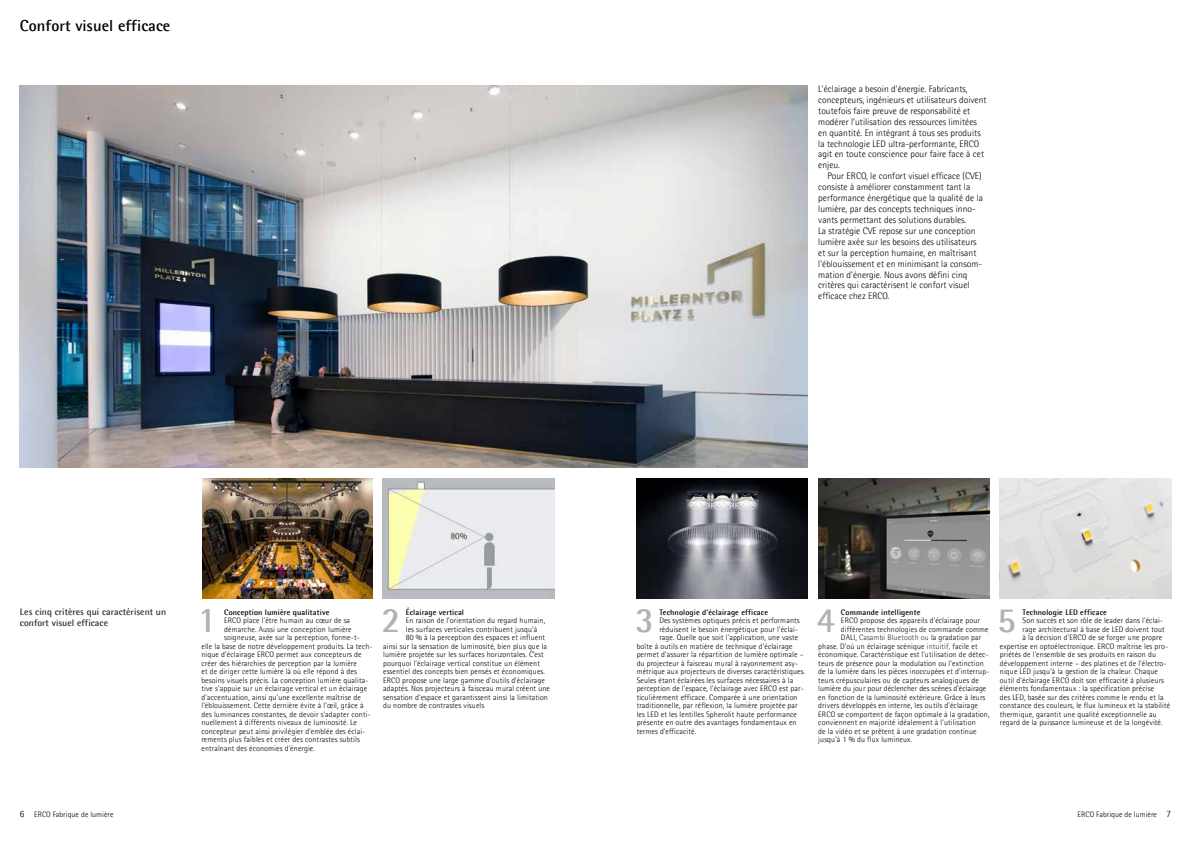
<style>
.page{position:relative;width:1191px;height:842px;background:#fff}
.page>*{position:absolute;margin:0;border:0;box-sizing:border-box;transform-origin:0 0}
.t1{font:700 35px "Rotis Semi Sans Std";color:#b1b2b3}
.t2{font:700 16px "Rotis Semi Sans Std";letter-spacing:.005em;color:#000}
.t3{font:300 9.5px/10.9px "Rotis Semi Sans Std";letter-spacing:.005em;color:#000}
.t4{font:700 9.5px/10.9px "Rotis Semi Sans Std";letter-spacing:.005em;color:#31302f}
.t5{font:300 8px "Rotis Semi Sans Std";letter-spacing:.015em;color:#000}
.t6{font:700 8px "Rotis Semi Sans Std";letter-spacing:.015em;color:#000}
.s1{color:#31302f}
.s2{font-size:9.5px}
</style>
<div class="page">
<img style="left:20px;top:85px;width:788px;height:382px">
<img style="left:383px;top:478px;width:171px;height:120px">
<img style="left:1000px;top:478px;width:171px;height:120px">
<img style="left:636px;top:478px;width:172px;height:120px">
<img style="left:818px;top:478px;width:171px;height:120px">
<img style="left:202px;top:478px;width:171px;height:120px">
<h2 class="t2" style="left:20px;top:16px;width:152px">Confort visuel efficace</h2>
<p class="t3" style="left:818px;top:83px;width:170px">L'éclairage a besoin d'énergie. Fabricants, concepteurs, ingénieurs et utilisateurs doivent toutefois faire preuve de responsabilité et modérer l’utilisation des ressources limitées en quantité. En intégrant à tous ses produits la technologie LED ultra-performante, ERCO agit en toute conscience pour faire face à cet enjeu.</p>
<p class="t3" style="left:818px;top:171px;width:166px;text-indent:9px">Pour ERCO, le confort visuel efficace (CVE) consiste à améliorer constamment tant la performance énergétique que la qualité de la lumière, par des concepts techniques inno&shy;vants permettant des solutions durables.<br>La stratégie CVE repose sur une conception lumière axée sur les besoins des utilisateurs et sur la perception humaine, en maîtrisant l'éblouissement et en minimisant la consom&shy;mation d'énergie. Nous avons défini cinq critères qui caractérisent le confort visuel efficace chez ERCO.</p>
<p class="t4" style="left:20px;top:607px;width:148px">Les cinq critères qui caractérisent un confort visuel efficace</p>
<p class="t6" style="left:406px;top:607px;width:60px">Éclairage vertical</p>
<p class="t5" style="left:406px;top:616px;width:141px">En raison de l'orientation du regard humain,</p>
<p class="t5" style="left:406px;top:624px;width:133px">les surfaces verticales contribuent jusqu'à</p>
<p class="t5" style="left:406px;top:633px;width:141px">80 % à la perception des espaces et influent</p>
<p class="t5" style="left:383px;top:641px;width:165px">ainsi sur la sensation de luminosité, bien plus que la</p>
<p class="t5" style="left:383px;top:650px;width:162px">lumière projetée sur les surfaces horizontales. C’est</p>
<p class="t5" style="left:383px;top:658px;width:158px">pourquoi l’éclairage vertical constitue un élément</p>
<p class="t5" style="left:383px;top:667px;width:163px">essentiel des concepts bien pensés et économiques.</p>
<p class="t5" style="left:383px;top:675px;width:163px">ERCO propose une large gamme d’outils d’éclairage</p>
<p class="t5" style="left:383px;top:684px;width:168px">adaptés. Nos projecteurs à faisceau mural créent une</p>
<p class="t5" style="left:383px;top:692px;width:166px">sensation d'espace et garantissent ainsi la limitation</p>
<p class="t5" style="left:383px;top:701px;width:103px">du nombre de contrastes visuels</p>
<p class="t6" style="left:659px;top:607px;width:110px">Technologie d'éclairage efficace</p>
<p class="t5" style="left:659px;top:616px;width:142px">Des systèmes optiques précis et performants</p>
<p class="t5" style="left:659px;top:624px;width:140px">réduisent le besoin énergétique pour l'éclai-</p>
<p class="t5" style="left:659px;top:633px;width:140px">rage. Quelle que soit l'application, une vaste</p>
<p class="t5" style="left:636px;top:641px;width:157px">boîte à outils en matière de technique d'éclairage</p>
<p class="t5" style="left:636px;top:650px;width:168px">permet d'assurer la répartition de lumière optimale –</p>
<p class="t5" style="left:636px;top:658px;width:163px">du projecteur à faisceau mural à rayonnement asy-</p>
<p class="t5" style="left:636px;top:667px;width:170px">métrique aux projecteurs de diverses caractéristiques.</p>
<p class="t5" style="left:636px;top:675px;width:158px">Seules étant éclairées les surfaces nécessaires à la</p>
<p class="t5" style="left:636px;top:684px;width:169px">perception de l'espace, l'éclairage avec ERCO est par-</p>
<p class="t5" style="left:636px;top:692px;width:162px">ticulièrement efficace. Comparée à une orientation</p>
<p class="t5" style="left:636px;top:701px;width:163px">traditionnelle, par réflexion, la lumière projetée par</p>
<p class="t5" style="left:636px;top:709px;width:162px">les LED et les lentilles Spherolit haute performance</p>
<p class="t5" style="left:636px;top:718px;width:161px">présente en outre des avantages fondamentaux en</p>
<p class="t5" style="left:636px;top:726px;width:61px">termes d’efficacité.</p>
<p class="t6" style="left:841px;top:607px;width:81px">Commande intelligente</p>
<p class="t5" style="left:841px;top:616px;width:141px">ERCO propose des appareils d'éclairage pour</p>
<p class="t5" style="left:841px;top:624px;width:149px">différentes technologies de commande comme</p>
<p class="t5" style="left:841px;top:633px;width:142px">DALI, <span class="s1">Casambi Bluetooth ou</span> la gradation par</p>
<p class="t5" style="left:818px;top:641px;width:161px">phase. D’où un éclairage scénique <span class="s1">intuitif,</span> facile et</p>
<p class="t5" style="left:818px;top:650px;width:172px">économique. Caractéristique est l'utilisation de détec-</p>
<p class="t5" style="left:818px;top:658px;width:167px">teurs de présence pour la modulation ou l'extinction</p>
<p class="t5" style="left:818px;top:667px;width:173px">de la lumière dans les pièces inoccupées et d'interrup-</p>
<p class="t5" style="left:818px;top:675px;width:162px">teurs crépusculaires ou de capteurs analogiques de</p>
<p class="t5" style="left:818px;top:684px;width:169px">lumière du jour pour déclencher des scènes d'éclairage</p>
<p class="t5" style="left:818px;top:692px;width:169px">en fonction de la luminosité extérieure. Grâce à leurs</p>
<p class="t5" style="left:818px;top:701px;width:161px">drivers développés en interne, les outils d'éclairage</p>
<p class="t5" style="left:818px;top:709px;width:173px">ERCO se comportent de façon optimale à la gradation,</p>
<p class="t5" style="left:818px;top:718px;width:159px">conviennent en majorité idéalement à l'utilisation</p>
<p class="t5" style="left:818px;top:726px;width:160px">de la vidéo et se prêtent à une gradation continue</p>
<p class="t5" style="left:818px;top:735px;width:95px">jusqu'à 1 % du flux lumineux.</p>
<h1 class="t1" style="left:198px;top:598px;width:20px">1</h1>
<h1 class="t1" style="left:381px;top:598px;width:20px">2</h1>
<h1 class="t1" style="left:635px;top:598px;width:20px">3</h1>
<h1 class="t1" style="left:816px;top:598px;width:20px">4</h1>
<h1 class="t1" style="left:997px;top:598px;width:20px">5</h1>
<p class="t6" style="left:224px;top:607px;width:107px">Conception lumière qualitative</p>
<p class="t5" style="left:224px;top:616px;width:128px">ERCO place l’être humain au cœur de sa</p>
<p class="t5" style="left:224px;top:624px;width:129px">démarche. Aussi une conception lumière</p>
<p class="t5" style="left:224px;top:633px;width:137px">soigneuse, axée sur la perception, forme-t-</p>
<p class="t5" style="left:201px;top:641px;width:173px">elle la base de notre développement produits. La tech-</p>
<p class="t5" style="left:201px;top:650px;width:162px">nique d'éclairage ERCO permet aux concepteurs de</p>
<p class="t5" style="left:201px;top:658px;width:157px">créer des hiérarchies de perception par la lumière</p>
<p class="t5" style="left:201px;top:667px;width:157px">et de diriger cette lumière là où elle répond à des</p>
<p class="t5" style="left:201px;top:675px;width:168px">besoins visuels précis. La conception lumière qualita-</p>
<p class="t5" style="left:201px;top:684px;width:167px">tive s'appuie sur un éclairage vertical et un éclairage</p>
<p class="t5" style="left:201px;top:692px;width:161px">d'accentuation, ainsi qu'une excellente maîtrise de</p>
<p class="t5" style="left:201px;top:701px;width:164px">l'éblouissement. Cette dernière évite à l'œil, grâce à</p>
<p class="t5" style="left:201px;top:709px;width:171px">des luminances constantes, de devoir s'adapter conti-</p>
<p class="t5" style="left:201px;top:718px;width:157px">nuellement à différents niveaux de luminosité. Le</p>
<p class="t5" style="left:201px;top:726px;width:165px">concepteur peut ainsi privilégier d’emblée des éclai-</p>
<p class="t5" style="left:201px;top:735px;width:160px">rements plus faibles et créer des contrastes subtils</p>
<p class="t5" style="left:201px;top:743px;width:115px">entraînant des économies d'énergie.</p>
<p class="t6" style="left:1022px;top:607px;width:86px">Technologie LED efficace</p>
<p class="t5" style="left:1022px;top:616px;width:142px">Son succès et son rôle de leader dans l'éclai-</p>
<p class="t5" style="left:1022px;top:624px;width:144px">rage architectural à base de LED doivent tout</p>
<p class="t5" style="left:1022px;top:633px;width:141px">à la décision d'ERCO de se forger une propre</p>
<p class="t5" style="left:1000px;top:641px;width:170px">expertise en optoélectronique. ERCO maîtrise les pro-</p>
<p class="t5" style="left:1000px;top:650px;width:158px">priétés de l'ensemble de ses produits en raison du</p>
<p class="t5" style="left:1000px;top:658px;width:168px">développement interne – des platines et de l'électro-</p>
<p class="t5" style="left:1000px;top:667px;width:160px">nique LED jusqu'à la gestion de la chaleur. Chaque</p>
<p class="t5" style="left:1000px;top:675px;width:166px">outil d'éclairage ERCO doit son efficacité à plusieurs</p>
<p class="t5" style="left:1000px;top:684px;width:156px">éléments fondamentaux : la spécification précise</p>
<p class="t5" style="left:1000px;top:692px;width:165px">des LED, basée sur des critères comme le rendu et la</p>
<p class="t5" style="left:1000px;top:701px;width:172px">constance des couleurs, le flux lumineux et la stabilité</p>
<p class="t5" style="left:1000px;top:709px;width:158px">thermique, garantit une qualité exceptionnelle au</p>
<p class="t5" style="left:1000px;top:718px;width:164px">regard de la puissance lumineuse et de la longévité.</p>
<p class="t5" style="left:20px;top:809px;width:95px"><span class="s2">6</span> ERCO Fabrique de lumière</p>
<p class="t5" style="left:1077px;top:809px;width:95px">ERCO Fabrique de lumière <span class="s2">7</span></p>
</div>
